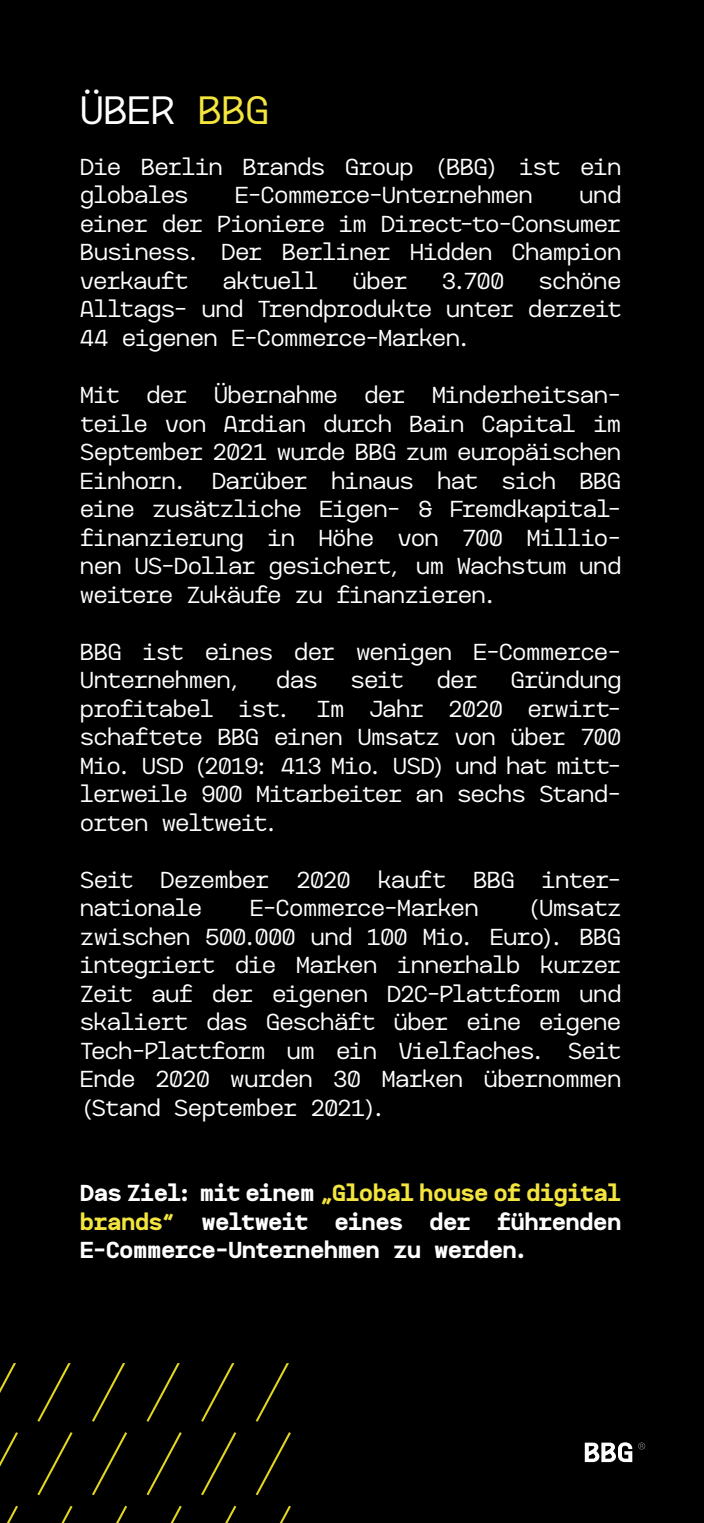
<style>
.page{position:relative;width:704px;height:1523px;background:#fff}
.page>*{position:absolute;margin:0;border:0;box-sizing:border-box;transform-origin:0 0}
.t1{font:40.62px "Brelin";color:#fff}
.t2{font:23.75px/28.5px "Brelin";letter-spacing:-.01em;color:#fff;text-align:justify}
.t3{font:700 23.75px/28.5px "Brelin";letter-spacing:-.005em;color:#fff;text-align:justify}
.s1{color:#f3e43e}
</style>
<div class="page">
<div style="left:0;top:0;width:703px;height:1522px;background:#000"></div>
<svg style="left:584px;top:1442px;width:48px;height:20px"></svg>
<svg style="left:638px;top:1442px;width:6px;height:7px"></svg>
<svg style="left:0;top:1363px;width:16px;height:30px"></svg>
<svg style="left:37px;top:1363px;width:34px;height:58px"></svg>
<svg style="left:92px;top:1363px;width:33px;height:58px"></svg>
<svg style="left:146px;top:1363px;width:34px;height:58px"></svg>
<svg style="left:201px;top:1363px;width:33px;height:58px"></svg>
<svg style="left:255px;top:1363px;width:34px;height:58px"></svg>
<svg style="left:0;top:1432px;width:18px;height:34px"></svg>
<svg style="left:37px;top:1432px;width:35px;height:63px"></svg>
<svg style="left:92px;top:1432px;width:35px;height:63px"></svg>
<svg style="left:146px;top:1432px;width:36px;height:63px"></svg>
<svg style="left:201px;top:1432px;width:35px;height:63px"></svg>
<svg style="left:255px;top:1432px;width:36px;height:63px"></svg>
<svg style="left:7px;top:1505px;width:11px;height:17px"></svg>
<svg style="left:62px;top:1505px;width:10px;height:17px"></svg>
<svg style="left:116px;top:1505px;width:11px;height:17px"></svg>
<svg style="left:171px;top:1505px;width:11px;height:17px"></svg>
<svg style="left:225px;top:1505px;width:11px;height:17px"></svg>
<svg style="left:280px;top:1505px;width:11px;height:17px"></svg>
<h1 class="t1" style="left:80px;top:83px;width:190px">ÜBER <span class="s1">BBG</span></h1>
<p class="t2" style="left:80px;top:151px;width:542px">Die Berlin Brands Group (BBG) ist ein globales</p>
<p class="t2" style="left:80px;top:180px;width:542px;text-indent:499px">und einer der Pioniere im Direct-to-Consumer Business. Der Berliner Hidden Champion verkauft</p>
<p class="t2" style="left:235px;top:180px;width:299px">E-Commerce-Unternehmen</p>
<p class="t2" style="left:80px;top:265px;width:542px;text-indent:458px">schöne Alltags- und Trendprodukte unter derzeit 44 eigenen E-Commerce-Marken.</p>
<p class="t2" style="left:80px;top:379px;width:542px">Mit der Übernahme der Minderheitsan&shy;teile von Ardian durch Bain Capital im September 2021 wurde BBG zum europäischen Einhorn. Darüber hinaus hat sich BBG eine zusätzliche Eigen- &amp; Fremdkapital&shy;finanzierung in Höhe von 700 Millio&shy;nen US-Dollar gesichert, um Wachstum und weitere Zukäufe zu finanzieren.</p>
<p class="t2" style="left:80px;top:636px;width:542px">BBG ist eines der wenigen E-Commerce-<br>Unternehmen,</p>
<p class="t2" style="left:223px;top:265px;width:97px">aktuell</p>
<p class="t2" style="left:352px;top:265px;width:56px">über</p>
<p class="t2" style="left:442px;top:265px;width:63px">3.700</p>
<p class="t2" style="left:80px;top:664px;width:542px;text-indent:430px">Gründung profitabel ist. Im Jahr 2020 erwirt&shy;schaftete BBG einen Umsatz von über 700<br>Mio. USD (2019: 413 Mio. USD) und hat mitt&shy;lerweile 900 Mitarbeiter an sechs Stand&shy;orten weltweit.</p>
<p class="t2" style="left:80px;top:864px;width:542px">Seit Dezember 2020 kauft BBG inter&shy;nationale</p>
<p class="t2" style="left:276px;top:664px;width:43px">das</p>
<p class="t2" style="left:350px;top:664px;width:54px">seit</p>
<p class="t2" style="left:436px;top:664px;width:42px">der</p>
<p class="t2" style="left:250px;top:892px;width:230px">E-Commerce-Marken</p>
<p class="t2" style="left:80px;top:892px;width:542px;text-indent:446px">(Umsatz zwischen 500.000 und 100 Mio. Euro). BBG integriert die Marken innerhalb kurzer Zeit auf der eigenen D2C-Plattform und skaliert das Geschäft über eine eigene Tech-Plattform um ein Vielfaches. Seit Ende 2020 wurden 30 Marken übernommen (Stand September 2021).</p>
<p class="t3" style="left:80px;top:1177px;width:542px">Das Ziel: mit einem <span class="s1">„Global house of digital brands“</span> weltweit eines der führenden E-Commerce-Unternehmen zu werden.</p>
</div>
